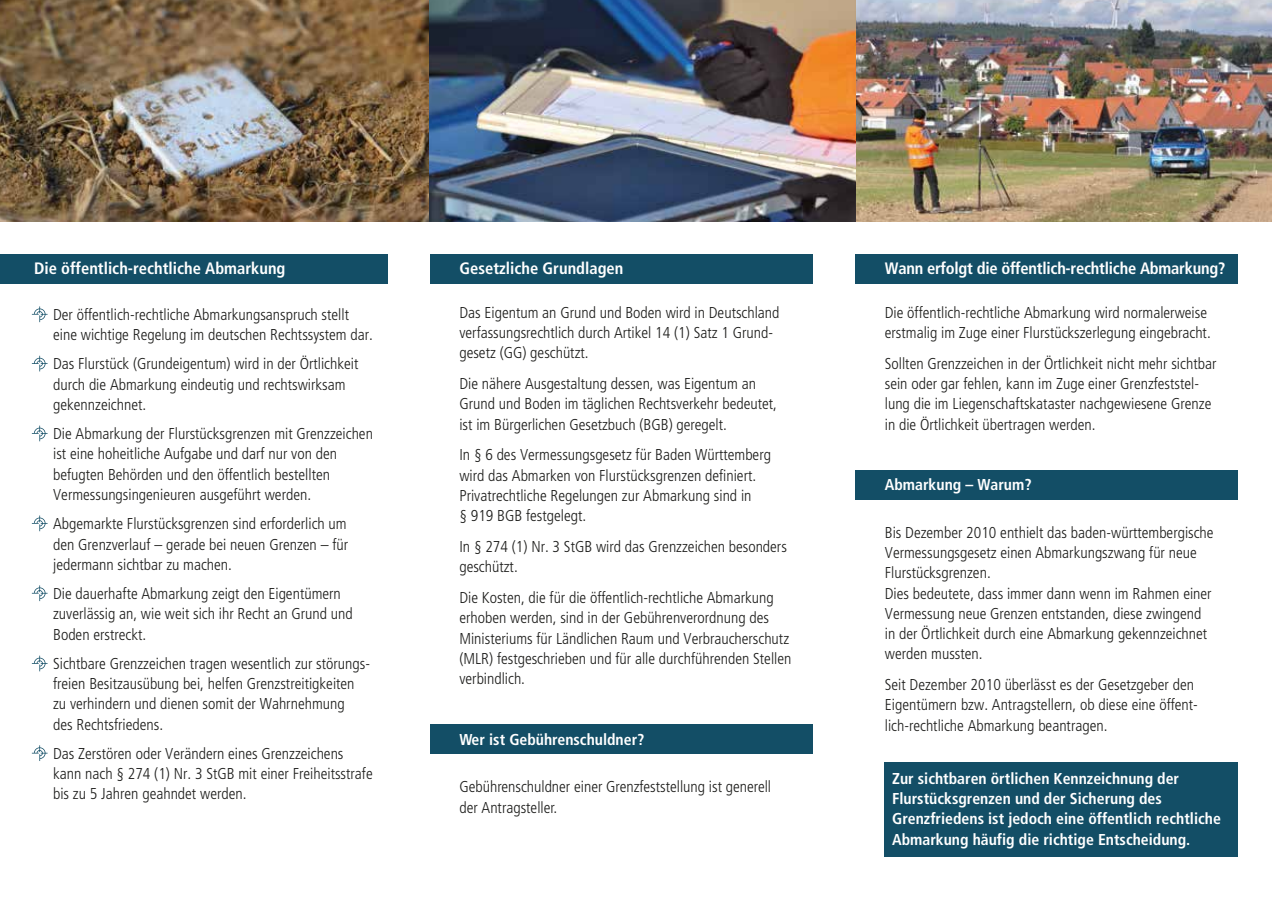
<style>
.page{position:relative;width:1272px;height:902px;background:#fff}
.page>*{position:absolute;margin:0;border:0;box-sizing:border-box;transform-origin:0 0}
.t1{font:16.5px "Frutiger LT 67 Bd Cn";color:#fff}
.t2{font:15.75px/20.2px "Frutiger LT 47 Lt Cn";color:#1d1d1b}
.t3{font:15.75px/20.2px "Frutiger LT 67 Bd Cn";color:#fff}
</style>
<div class="page">
<div style="left:884px;top:762px;width:353px;height:94px;background:#134e66"></div>
<div style="left:0;top:254px;width:387px;height:30px;background:#134e66"></div>
<div style="left:429px;top:724px;width:383px;height:30px;background:#134e66"></div>
<div style="left:429px;top:254px;width:383px;height:30px;background:#134e66"></div>
<div style="left:855px;top:254px;width:382px;height:30px;background:#134e66"></div>
<div style="left:855px;top:470px;width:382px;height:29px;background:#134e66"></div>
<svg style="left:32px;top:306px;width:16px;height:16px"></svg>
<svg style="left:32px;top:356px;width:16px;height:15px"></svg>
<svg style="left:32px;top:425px;width:16px;height:16px"></svg>
<svg style="left:32px;top:515px;width:16px;height:16px"></svg>
<svg style="left:32px;top:585px;width:16px;height:16px"></svg>
<svg style="left:32px;top:655px;width:16px;height:16px"></svg>
<svg style="left:32px;top:745px;width:16px;height:16px"></svg>
<img style="left:0;top:0;width:1271px;height:221px">
<p class="t1" style="left:884px;top:259px;width:342px">Wann erfolgt die öffentlich-rechtliche Abmarkung?</p>
<p class="t1" style="left:34px;top:259px;width:253px">Die öffentlich-rechtliche Abmarkung</p>
<p class="t1" style="left:459px;top:259px;width:165px">Gesetzliche Grundlagen</p>
<p class="t2" style="left:53px;top:304px;width:321px">Der öffentlich-rechtliche Abmarkungsanspruch stellt eine wichtige Regelung im deutschen Rechtssystem dar.</p>
<p class="t2" style="left:53px;top:354px;width:307px">Das Flurstück (Grundeigentum) wird in der Örtlichkeit durch die Abmarkung eindeutig und rechtswirksam gekennzeichnet.</p>
<p class="t2" style="left:53px;top:424px;width:321px">Die Abmarkung der Flurstücksgrenzen mit Grenzzeichen ist eine hoheitliche Aufgabe und darf nur von den befugten Behörden und den öffentlich bestellten Vermessungsingenieuren ausgeführt werden.</p>
<p class="t2" style="left:53px;top:514px;width:296px;text-align:justify">Abgemarkte Flurstücksgrenzen sind erforderlich um den Grenzverlauf – gerade bei neuen Grenzen – für jedermann sichtbar zu machen.</p>
<p class="t2" style="left:53px;top:583px;width:301px">Die dauerhafte Abmarkung zeigt den Eigentümern zuverlässig an, wie weit sich ihr Recht an Grund und<br>Boden erstreckt.</p>
<p class="t2" style="left:53px;top:653px;width:318px">Sichtbare Grenzzeichen tragen wesentlich zur störungs&shy;freien Besitzausübung bei, helfen Grenzstreitigkeiten zu verhindern und dienen somit der Wahrnehmung<br>des Rechtsfriedens.</p>
<p class="t2" style="left:53px;top:743px;width:321px">Das Zerstören oder Verändern eines Grenzzeichens kann nach § 274 (1) Nr. 3 StGB mit einer Freiheitsstrafe bis zu 5 Jahren geahndet werden.</p>
<p class="t2" style="left:884px;top:302px;width:327px">Die öffentlich-rechtliche Abmarkung wird normalerweise erstmalig im Zuge einer Flurstückszerlegung eingebracht.</p>
<p class="t2" style="left:884px;top:353px;width:333px">Sollten Grenzzeichen in der Örtlichkeit nicht mehr sichtbar sein oder gar fehlen, kann im Zuge einer Grenzfeststel&shy;lung die im Liegenschaftskataster nachgewiesene Grenze in die Örtlichkeit übertragen werden.</p>
<p class="t2" style="left:459px;top:302px;width:321px">Das Eigentum an Grund und Boden wird in Deutschland verfassungsrechtlich durch Artikel 14 (1) Satz 1 Grund&shy;gesetz (GG) geschützt.</p>
<p class="t2" style="left:459px;top:373px;width:319px">Die nähere Ausgestaltung dessen, was Eigentum an<br>Grund und Boden im täglichen Rechtsverkehr bedeutet, ist im Bürgerlichen Gesetzbuch (BGB) geregelt.</p>
<p class="t2" style="left:459px;top:445px;width:313px">In § 6 des Vermessungsgesetz für Baden Württemberg wird das Abmarken von Flurstücksgrenzen definiert.<br>Privatrechtliche Regelungen zur Abmarkung sind in<br>§ 919 BGB festgelegt.</p>
<p class="t2" style="left:459px;top:536px;width:329px">In § 274 (1) Nr. 3 StGB wird das Grenzzeichen besonders geschützt.</p>
<p class="t2" style="left:459px;top:587px;width:333px">Die Kosten, die für die öffentlich-rechtliche Abmarkung erhoben werden, sind in der Gebührenverordnung des Ministeriums für Ländlichen Raum und Verbraucherschutz (MLR) festgeschrieben und für alle durchführenden Stellen verbindlich.</p>
<p class="t3" style="left:884px;top:475px;width:148px">Abmarkung – Warum?</p>
<p class="t2" style="left:884px;top:522px;width:330px">Bis Dezember 2010 enthielt das baden-württembergische Vermessungsgesetz einen Abmarkungszwang für neue Flurstücksgrenzen.<br>Dies bedeutete, dass immer dann wenn im Rahmen einer Vermessung neue Grenzen entstanden, diese zwingend in der Örtlichkeit durch eine Abmarkung gekennzeichnet werden mussten.</p>
<p class="t2" style="left:884px;top:674px;width:314px">Seit Dezember 2010 überlässt es der Gesetzgeber den<br>Eigentümern bzw. Antragstellern, ob diese eine öffent&shy;lich-rechtliche Abmarkung beantragen.</p>
<p class="t3" style="left:459px;top:729px;width:186px">Wer ist Gebührenschuldner?</p>
<p class="t2" style="left:459px;top:777px;width:313px">Gebührenschuldner einer Grenzfeststellung ist generell der Antragsteller.</p>
<p class="t3" style="left:892px;top:768px;width:330px">Zur sichtbaren örtlichen Kennzeichnung der Flurstücksgrenzen und der Sicherung des Grenzfriedens ist jedoch eine öffentlich rechtliche Abmarkung häufig die richtige Entscheidung.</p>
</div>
